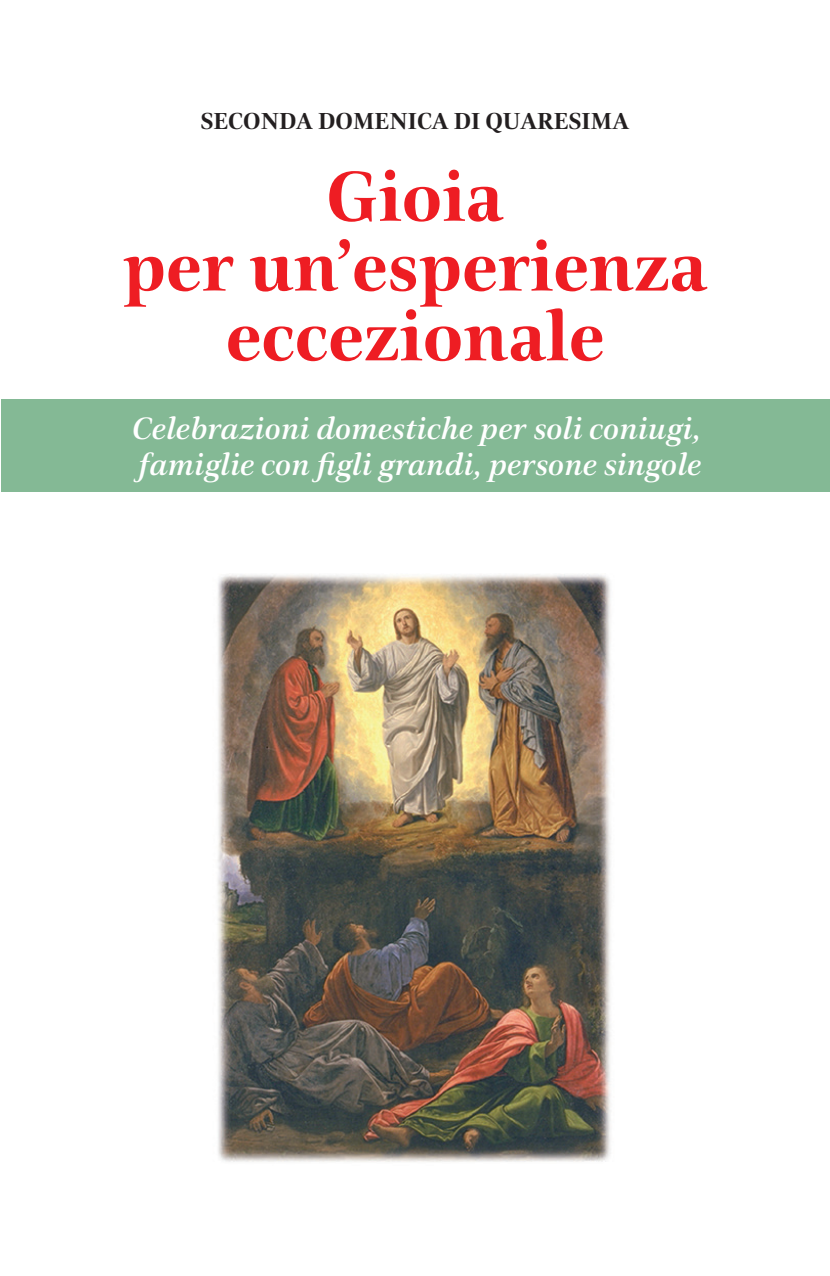
<style>
.page{position:relative;width:830px;height:1276px;background:#fff}
.page>*{position:absolute;margin:0;border:0;box-sizing:border-box;transform-origin:0 0}
.t1{font:700 72px/69.8px "Civita";color:#ee1d23;text-align:center}
.t2{font:italic 500 31.5px/36px "Civita";color:#fff}
.t3{font:700 23.62px "Civita";color:#231f20}
</style>
<div class="page">
<div style="left:2px;top:399px;width:827px;height:93px;background:#84b995"></div>
<img style="left:217px;top:574px;width:394px;height:588px">
<p class="t3" style="left:200px;top:105px;width:430px">SECONDA DOMENICA DI QUARESIMA</p>
<h1 class="t1" style="left:122px;top:160px;width:586px">Gioia<br>per un’esperienza eccezionale</h1>
<p class="t2" style="left:132px;top:410px;width:570px">Celebrazioni domestiche per soli coniugi, famiglie con figli grandi, persone singole</p>
</div>
